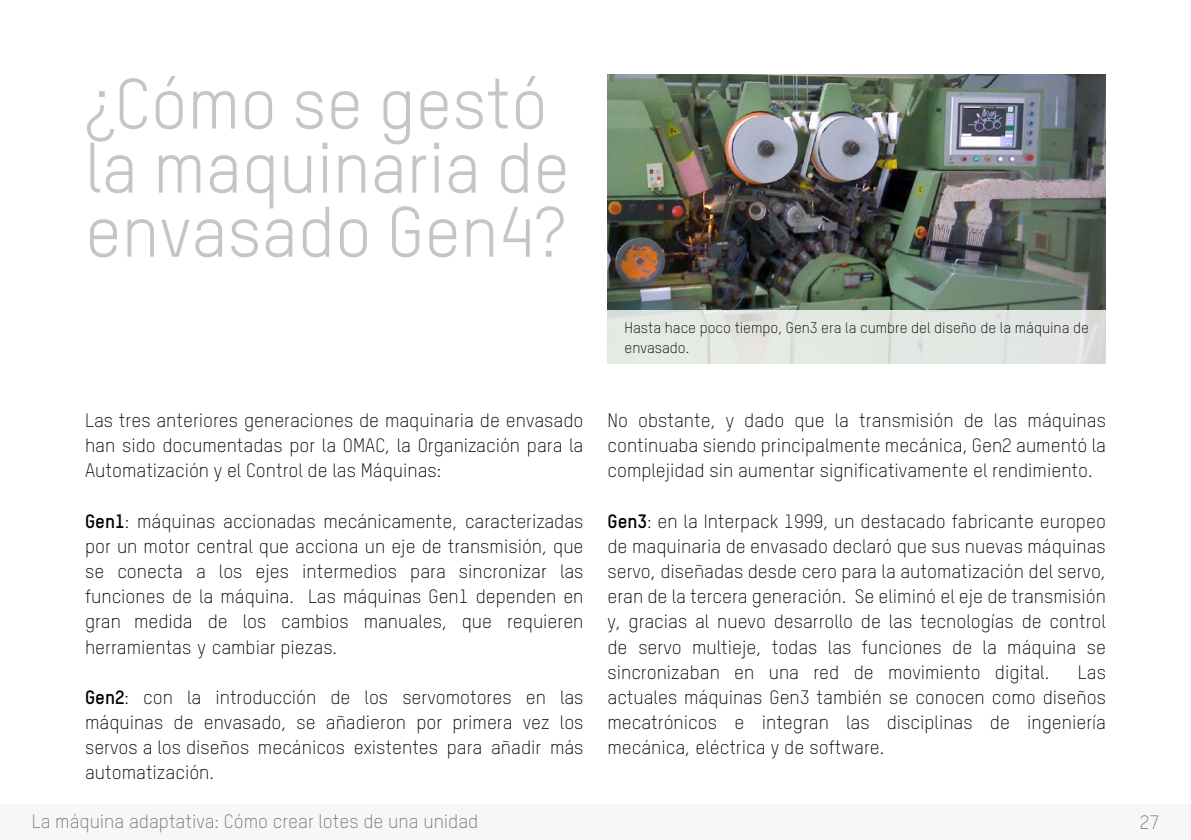
<style>
.page{position:relative;width:1191px;height:840px;background:#fff}
.page>*{position:absolute;margin:0;border:0;box-sizing:border-box;transform-origin:0 0}
.t1{font:70px/64px "TSTARPRO";color:#c3c5c8}
.t2{font:300 19px/25.2px "TSTARPRO";color:#000;text-align:justify}
.t3{font:300 19px "TSTARPRO";color:#757378}
.t4{font:300 15px/20px "TSTARPRO";color:#000}
.s1{font-weight:700}
</style>
<div class="page">
<div style="left:0;top:804px;width:1191px;height:35px;background:#f7f7f8"></div>
<img style="left:607px;top:74px;width:499px;height:236px">
<div style="left:607px;top:310px;width:499px;height:54px;background:#e3e8e3"></div>
<h1 class="t1" style="left:85px;top:69px;width:486px">¿Cómo se gestó la maquinaria de envasado Gen4?</h1>
<p class="t2" style="left:85px;top:407px;width:500px">Las tres anteriores generaciones de maquinaria de envasado han sido documentadas por la OMAC, la Organización para la Automatización y el Control de las Máquinas:</p>
<p class="t2" style="left:85px;top:507px;width:500px"><span class="s1">Gen1</span>: máquinas accionadas mecánicamente, caracterizadas por un motor central que acciona un eje de transmisión, que se conecta a los ejes intermedios para sincronizar las funciones de la máquina. Las máquinas Gen1 dependen en gran medida de los cambios manuales, que requieren herramientas y cambiar piezas.</p>
<p class="t2" style="left:85px;top:683px;width:500px"><span class="s1">Gen2</span>: con la introducción de los servomotores en las máquinas de envasado, se añadieron por primera vez los servos a los diseños mecánicos existentes para añadir más automatización.</p>
<p class="t4" style="left:624px;top:317px;width:466px">Hasta hace poco tiempo, Gen3 era la cumbre del diseño de la máquina de envasado.</p>
<p class="t2" style="left:607px;top:407px;width:500px">No obstante, y dado que la transmisión de las máquinas continuaba siendo principalmente mecánica, Gen2 aumentó la complejidad sin aumentar significativamente el rendimiento.</p>
<p class="t2" style="left:607px;top:507px;width:500px"><span class="s1">Gen3</span>: en la Interpack 1999, un destacado fabricante europeo de maquinaria de envasado declaró que sus nuevas máquinas servo, diseñadas desde cero para la automatización del servo, eran de la tercera generación. Se eliminó el eje de transmisión y, gracias al nuevo desarrollo de las tecnologías de control de servo multieje, todas las funciones de la máquina se sincronizaban en una red de movimiento digital.</p>
<p class="t2" style="left:607px;top:658px;width:500px;text-indent:470px">Las actuales máquinas Gen3 también se conocen como diseños mecatrónicos e integran las disciplinas de ingeniería mecánica, eléctrica y de software.</p>
<p class="t3" style="left:32px;top:808px;width:448px">La máquina adaptativa: Cómo crear lotes de una unidad</p>
<p class="t3" style="left:1140px;top:809px;width:21px">27</p>
</div>
